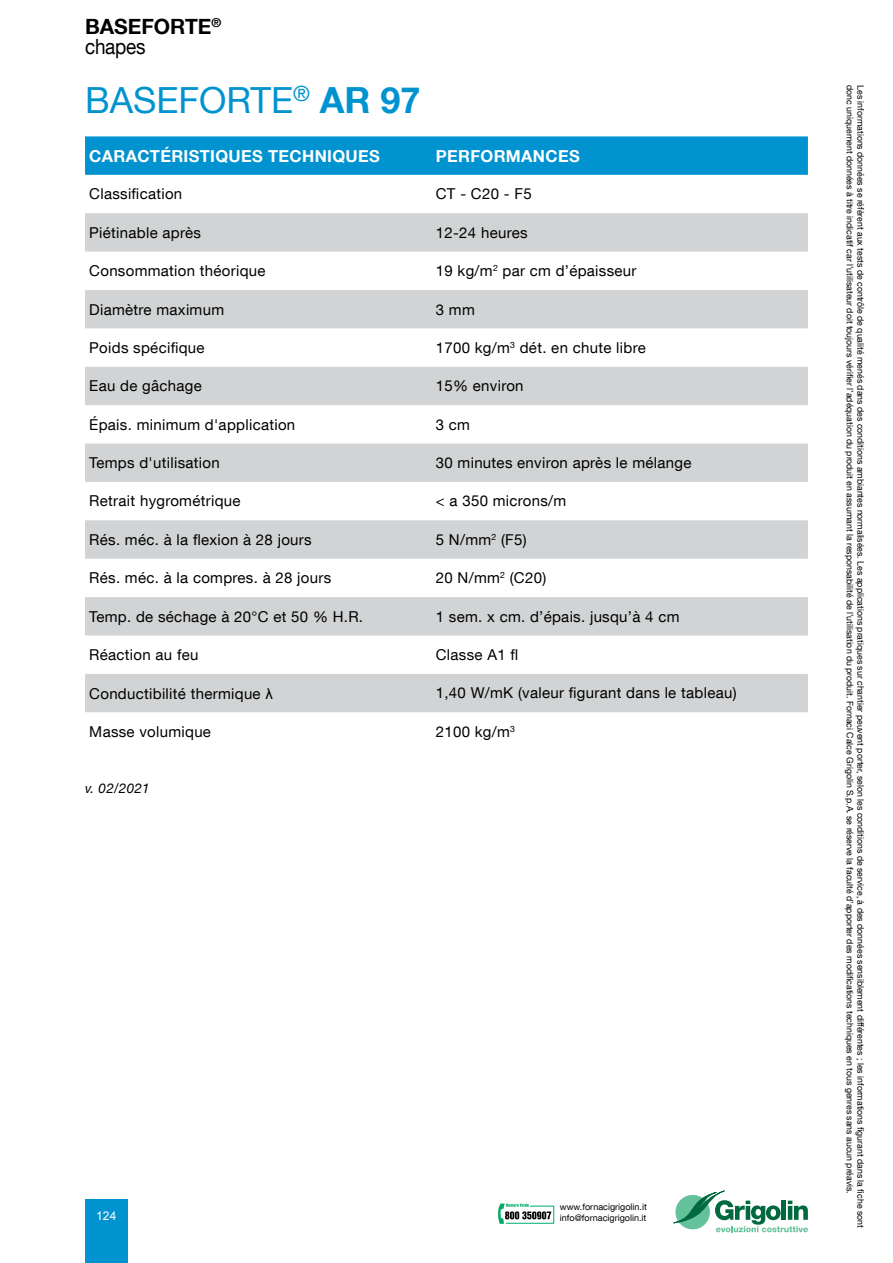
<style>
.page{position:relative;width:893px;height:1263px;background:#fff}
.page>*{position:absolute;margin:0;border:0;box-sizing:border-box;transform-origin:0 0}
.t1{font:36px "Helvetica Neue LT Com";color:#0093d0}
.t2{font:700 21px/19.5px "Helvetica Neue LT Com";color:#000}
.t3{font:700 16.5px "Helvetica Neue LT Com";letter-spacing:.02em;color:#fff}
.t4{font:15px "Helvetica Neue LT Com";letter-spacing:.02em;color:#000}
.t5{font:italic 13.5px "Helvetica Neue LT Com";letter-spacing:.02em;color:#000}
.t6{font:12px "Arial";color:#fff}
.t7{font:9px "Helvetica Neue LT Com";color:#000}
.s1{font-weight:400}
.s2{font-weight:700}
.s3{font-family:"Arial"}
</style>
<div class="page">
<svg style="left:673px;top:1191px;width:135px;height:41px"></svg>
<div style="left:85px;top:1199px;width:43px;height:64px;background:#0093d0"></div>
<svg style="left:498px;top:1203px;width:56px;height:21px"></svg>
<div style="left:85px;top:136px;width:723px;height:39px;background:#0093d0"></div>
<svg style="left:85px;top:213px;width:723px;height:192px;fill:#d1d3d4"></svg>
<svg style="left:85px;top:443px;width:723px;height:269px;fill:#d1d3d4"></svg>
<h2 class="t2" style="left:85px;top:16px;width:138px">BASEFORTE<sup>® </sup><span class="s1">chapes</span></h2>
<h1 class="t1" style="left:85px;top:78px;width:337px">BASEFORTE<sup>®</sup> <span class="s2">AR 97</span></h1>
<h3 class="t3" style="left:89px;top:145px;width:26px">CARAC</h3>
<h3 class="t3" style="left:150px;top:145px;width:231px">TÉRISTIQUES TECHNIQUES</h3>
<h3 class="t3" style="left:436px;top:145px;width:134px">PERFORMANCES</h3>
<h3 class="t4" style="left:89px;top:185px;width:95px">Classification</h3>
<h3 class="t4" style="left:436px;top:185px;width:97px">CT - C20 - F5</h3>
<h3 class="t4" style="left:89px;top:223px;width:113px">Piétinable après</h3>
<h3 class="t4" style="left:436px;top:223px;width:93px">12-24 heures</h3>
<h3 class="t4" style="left:89px;top:262px;width:178px">Consommation théorique</h3>
<h3 class="t4" style="left:436px;top:262px;width:202px">19 kg/m<sup>2</sup> par cm d’épaisseur</h3>
<h3 class="t4" style="left:89px;top:300px;width:136px">Diamètre maximum</h3>
<h3 class="t4" style="left:436px;top:300px;width:41px">3 mm</h3>
<h3 class="t4" style="left:89px;top:338px;width:117px">Poids spécifique</h3>
<h3 class="t4" style="left:436px;top:338px;width:211px">1700 kg/m<sup>3</sup> dét. en chute libre</h3>
<h3 class="t4" style="left:89px;top:377px;width:114px">Eau de gâchage</h3>
<h3 class="t4" style="left:436px;top:377px;width:89px">15% environ</h3>
<h3 class="t4" style="left:89px;top:415px;width:207px">Épais. minimum d'application</h3>
<h3 class="t4" style="left:436px;top:415px;width:36px">3 cm</h3>
<h3 class="t4" style="left:89px;top:453px;width:132px">Temps d'utilisation</h3>
<h3 class="t4" style="left:436px;top:453px;width:257px">30 minutes environ après le mélange</h3>
<h3 class="t4" style="left:89px;top:492px;width:153px">Retrait hygrométrique</h3>
<h3 class="t4" style="left:436px;top:492px;width:132px">&lt; a 350 microns/m</h3>
<h3 class="t4" style="left:89px;top:530px;width:224px">Rés. méc. à la flexion à 28 jours</h3>
<h3 class="t4" style="left:436px;top:530px;width:92px">5 N/mm<sup>2</sup> (F5)</h3>
<h3 class="t4" style="left:89px;top:569px;width:243px">Rés. méc. à la compres. à 28 jours</h3>
<h3 class="t4" style="left:436px;top:569px;width:112px">20 N/mm<sup>2</sup> (C20)</h3>
<h3 class="t4" style="left:89px;top:607px;width:275px">Temp. de séchage à 20°C et 50 % H.R.</h3>
<h3 class="t4" style="left:436px;top:607px;width:245px">1 sem. x cm. d’épais. jusqu’à 4 cm</h3>
<h3 class="t4" style="left:89px;top:645px;width:111px">Réaction au feu</h3>
<h3 class="t4" style="left:436px;top:645px;width:84px">Classe A1 fl</h3>
<h3 class="t4" style="left:89px;top:684px;width:185px">Conductibilité thermique <span class="s3">λ</span></h3>
<h3 class="t4" style="left:436px;top:684px;width:302px">1,40 W/mK (valeur figurant dans le tableau)</h3>
<h3 class="t4" style="left:89px;top:722px;width:123px">Masse volumique</h3>
<h3 class="t4" style="left:436px;top:722px;width:81px">2100 kg/m<sup>3</sup></h3>
<h3 class="t5" style="left:85px;top:780px;width:66px">v. 02/2021</h3>
<p class="t7" style="left:560px;top:1201px;width:88px">www.fornacigrigolin.it</p>
<h3 class="t6" style="left:96px;top:1208px;width:22px">124</h3>
<p class="t7" style="left:560px;top:1212px;width:88px">info@fornacigrigolin.it</p>
<p class="t7" style="left:855px;top:85px;width:1110px;rotate:90deg">donc uniquement données à titre indicatif car l’utilisateur doit toujours vérifier l’adéquation du produit en assumant la responsabilité de l’utilisation du produit. Fornaci Calce Grigolin S.p.A. se réserve la faculté d’apporter des modifications techniques en tous genres sans aucun préavis.</p>
<p class="t7" style="left:866px;top:85px;width:1144px;rotate:90deg">Les informations données se réfèrent aux tests de contrôle de qualité menés dans des conditions ambiantes normalisées. Les applications pratiques sur chantier peuvent porter, selon les conditions de service, à des données sensiblement différentes ; les informations figurant dans la fiche sont</p>
</div>
